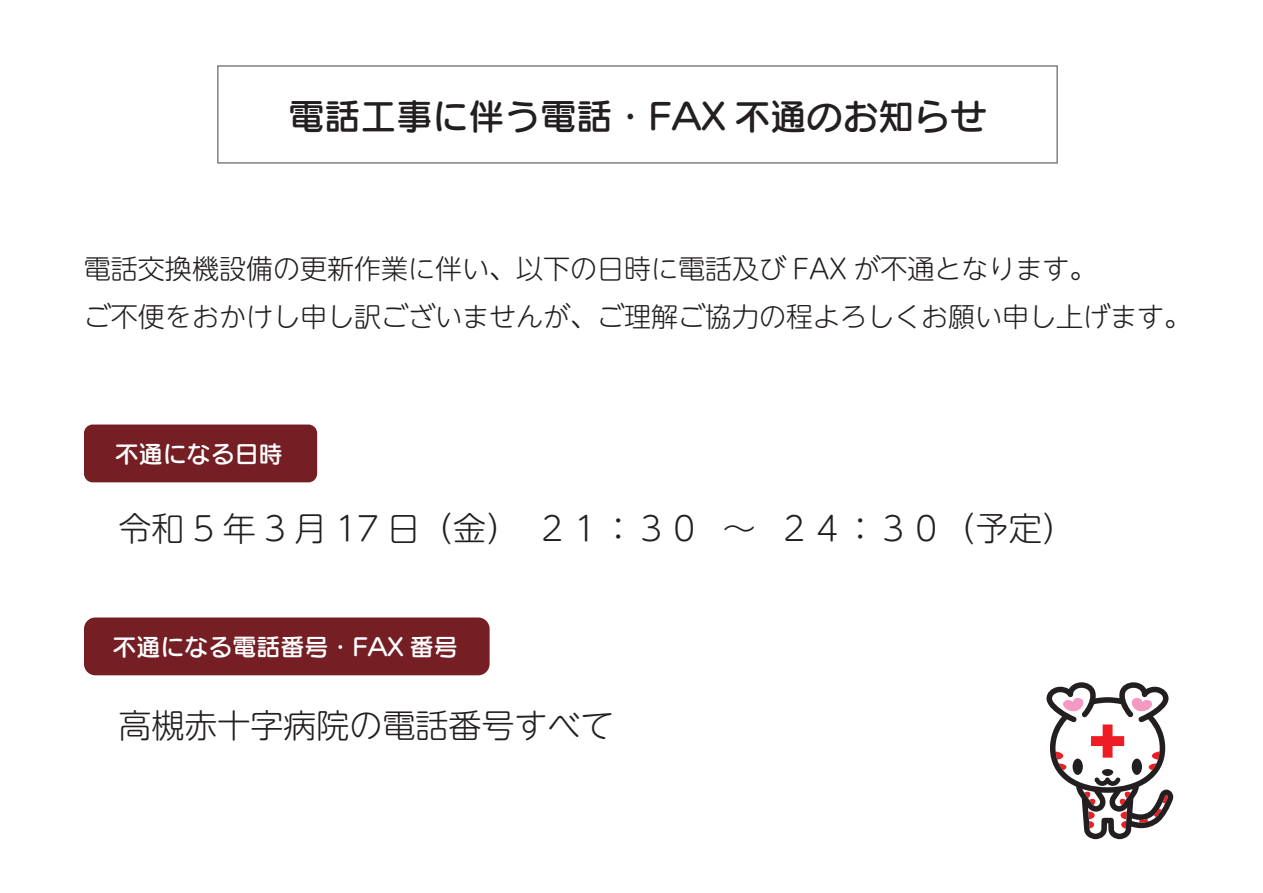
<style>
.page{position:relative;width:1263px;height:893px;background:#fff}
.page>*{position:absolute;margin:0;border:0;box-sizing:border-box;transform-origin:0 0}
.t1{font:36px "Seurat Pro N DB";color:#231f20}
.t2{font:300 33px "UD Shin M Go Pr 6 N";color:#231f20}
.t3{font:300 27px/47.2px "UD Shin M Go Pr 6 N";color:#231f20}
.t4{font:24px "Seurat Pro N DB";color:#fff}
</style>
<div class="page">
<div style="left:84px;top:424px;width:233px;height:58px;background:#751f24;border-radius:9px"></div>
<div style="left:84px;top:617px;width:406px;height:58px;background:#751f24;border-radius:11px"></div>
<svg style="left:1046px;top:682px;width:127px;height:157px"></svg>
<div style="left:217px;top:65px;width:841px;height:99px;border:2px solid #808285"></div>
<h1 class="t1" style="left:288px;top:93px;width:699px">電話工事に伴う電話・FAX 不通のお知らせ</h1>
<p class="t3" style="left:84px;top:244px;width:1108px">電話交換機設備の更新作業に伴い、以下の日時に電話及び FAX が不通となります。<br>ご不便をおかけし申し訳ございませんが、ご理解ご協力の程よろしくお願い申し上げます。</p>
<p class="t4" style="left:115px;top:438px;width:169px">不通になる日時</p>
<p class="t2" style="left:119px;top:502px;width:958px">令和 5 年 3 月 17 日（金）　２１：３０ ～ ２４：３０（予定）</p>
<p class="t4" style="left:112px;top:631px;width:347px">不通になる電話番号・FAX 番号</p>
<p class="t2" style="left:119px;top:699px;width:496px">高槻赤十字病院の電話番号すべて</p>
</div>
